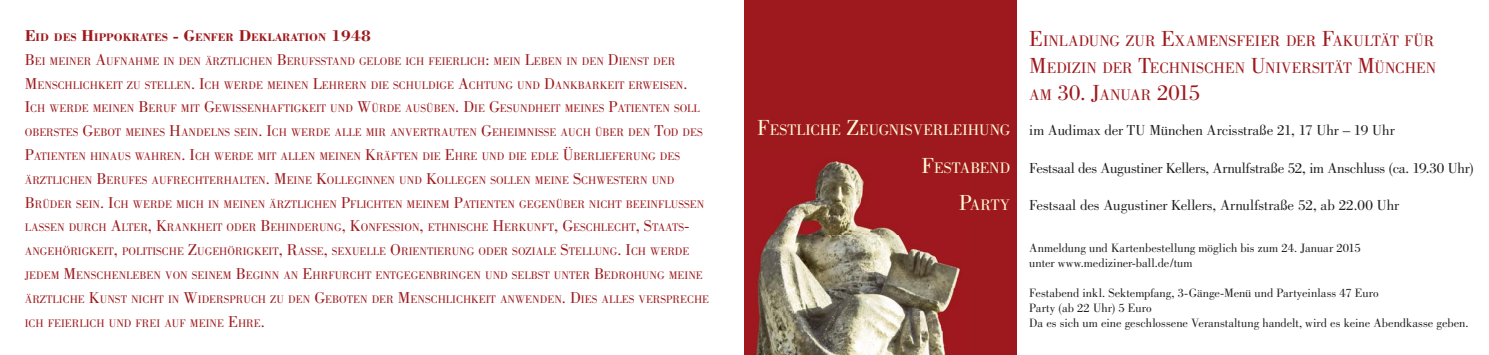
<style>
.page{position:relative;width:1489px;height:355px;background:#fff}
.page>*{position:absolute;margin:0;border:0;box-sizing:border-box;transform-origin:0 0}
.t1{font:22.5px "Bodoni";letter-spacing:-.015em;color:#9e191d}
.t2{font:22.5px "Bodoni";color:#fffcd5}
.t3{font:15.75px/27px "Bodoni";color:#9e191d}
.t4{font:15.75px "Bodoni";letter-spacing:.005em;color:#fffcd5}
.t5{font:15px "Bodoni";letter-spacing:-.015em;color:#231f20}
.t6{font:12.5px/15px "Bodoni";color:#231f20}
.t7{font:11.38px/23.8px "Bodoni";color:#9e191d}
.s1{font-weight:700;font-size:16.25px}
.s2{font-weight:700}
.s3{font-size:16.25px}
.s4{font-size:22.5px}
.s5{font-size:15.75px}
</style>
<div class="page">
<div style="left:744px;top:0;width:273px;height:354px;background:#9e191d"></div>
<img style="left:755px;top:161px;width:206px;height:193px">
<img style="left:922px;top:161px;width:39px;height:12px">
<img style="left:959px;top:195px;width:2px;height:15px">
<p class="t7" style="left:25px;top:26px;width:686px"><span class="s1">E</span><span class="s2">ID DES</span> <span class="s1">H</span><span class="s2">IPPOKRATES</span> <span class="s1">- G</span><span class="s2">ENFER</span> <span class="s1">D</span><span class="s2">EKLARATION</span> <span class="s1">1948<br></span><span class="s3">B</span>EI MEINER <span class="s3">A</span>UFNAHME IN DEN ÄRZTLICHEN <span class="s3">B</span>ERUFSSTAND GELOBE ICH FEIERLICH<span class="s3">:</span> MEIN <span class="s3">L</span>EBEN IN DEN <span class="s3">D</span>IENST DER <span class="s3">M</span>ENSCHLICHKEIT ZU STELLEN<span class="s3">. I</span>CH WERDE MEINEN <span class="s3">L</span>EHRERN DIE SCHULDIGE <span class="s3">A</span>CHTUNG UND <span class="s3">D</span>ANKBARKEIT ERWEISEN<span class="s3">.<br>I</span>CH WERDE MEINEN <span class="s3">B</span>ERUF MIT <span class="s3">G</span>EWISSENHAFTIGKEIT UND <span class="s3">W</span>ÜRDE AUSÜBEN<span class="s3">. D</span>IE <span class="s3">G</span>ESUNDHEIT MEINES <span class="s3">P</span>ATIENTEN SOLL OBERSTES <span class="s3">G</span>EBOT MEINES <span class="s3">H</span>ANDELNS SEIN<span class="s3">. I</span>CH WERDE ALLE MIR ANVERTRAUTEN <span class="s3">G</span>EHEIMNISSE AUCH ÜBER DEN <span class="s3">T</span>OD DES <span class="s3">P</span>ATIENTEN HINAUS WAHREN<span class="s3">. I</span>CH WERDE MIT ALLEN MEINEN <span class="s3">K</span>RÄFTEN DIE <span class="s3">E</span>HRE UND DIE EDLE <span class="s3">Ü</span>BERLIEFERUNG DES ÄRZTLICHEN <span class="s3">B</span>ERUFES AUFRECHTERHALTEN<span class="s3">. M</span>EINE <span class="s3">K</span>OLLEGINNEN UND <span class="s3">K</span>OLLEGEN SOLLEN MEINE <span class="s3">S</span>CHWESTERN UND <span class="s3">B</span>RÜDER SEIN<span class="s3">. I</span>CH WERDE MICH IN MEINEN ÄRZTLICHEN <span class="s3">P</span>FLICHTEN MEINEM <span class="s3">P</span>ATIENTEN GEGENÜBER NICHT BEEINFLUSSEN LASSEN DURCH <span class="s3">A</span>LTER<span class="s3">, K</span>RANKHEIT ODER <span class="s3">B</span>EHINDERUNG<span class="s3">, K</span>ONFESSION<span class="s3">,</span> ETHNISCHE <span class="s3">H</span>ERKUNFT<span class="s3">, G</span>ESCHLECHT<span class="s3">, S</span>TAATS<span class="s3">-</span>ANGEHÖRIGKEIT<span class="s3">,</span> POLITISCHE <span class="s3">Z</span>UGEHÖRIGKEIT<span class="s3">, R</span>ASSE<span class="s3">,</span> SEXUELLE <span class="s3">O</span>RIENTIERUNG ODER SOZIALE <span class="s3">S</span>TELLUNG<span class="s3">. I</span>CH WERDE JEDEM <span class="s3">M</span>ENSCHENLEBEN VON SEINEM <span class="s3">B</span>EGINN AN <span class="s3">E</span>HRFURCHT ENTGEGENBRINGEN UND SELBST UNTER <span class="s3">B</span>EDROHUNG MEINE ÄRZTLICHE <span class="s3">K</span>UNST NICHT IN <span class="s3">W</span>IDERSPRUCH ZU DEN <span class="s3">G</span>EBOTEN DER <span class="s3">M</span>ENSCHLICHKEIT ANWENDEN<span class="s3">. D</span>IES ALLES VERSPRECHE ICH FEIERLICH UND FREI AUF MEINE <span class="s3">E</span>HRE<span class="s3">.</span></p>
<h2 class="t3" style="left:1029px;top:29px;width:408px"><span class="s4">E</span>INLADUNG ZUR <span class="s4">E</span>XAMENSFEIER DER <span class="s4">F</span>AKULTÄT FÜR<br><span class="s4">M</span>EDIZIN DER <span class="s4">T</span>ECHNISCHEN <span class="s4">U</span>NIVERSITÄT <span class="s4">M</span>ÜNCHEN</h2>
<h1 class="t1" style="left:1029px;top:84px;width:172px"><span class="s5">AM</span> 30. J<span class="s5">ANUAR</span> 2015</h1>
<h3 class="t5" style="left:1029px;top:124px;width:367px">im Audimax der TU München Arcisstraße 21, 17 Uhr – 19 Uhr</h3>
<h3 class="t5" style="left:1029px;top:162px;width:445px">Festsaal des Augustiner Kellers, Arnulfstraße 52, im Anschluss (ca. 19.30 Uhr)</h3>
<h3 class="t5" style="left:1029px;top:199px;width:371px">Festsaal des Augustiner Kellers, Arnulfstraße 52, ab 22.00 Uhr</h3>
<p class="t6" style="left:1029px;top:241px;width:333px">Anmeldung und Kartenbestellung möglich bis zum 24. Januar 2015 unter www.mediziner-ball.de/tum</p>
<p class="t6" style="left:1029px;top:286px;width:441px">Festabend inkl. Sektempfang, 3-Gänge-Menü und Partyeinlass 47 Euro<br>Party (ab 22 Uhr) 5 Euro<br>Da es sich um eine geschlossene Veranstaltung handelt, wird es keine Abendkasse geben.</p>
<h2 class="t4" style="left:757px;top:124px;width:254px"><span class="s4">F</span>ESTLICHE <span class="s4">Z</span>EUGNISVERLEIHUNG</h2>
<h1 class="t2" style="left:921px;top:157px;width:14px">F</h1>
<h2 class="t4" style="left:934px;top:161px;width:78px">ESTABEND</h2>
<h2 class="t4" style="left:969px;top:199px;width:42px">ARTY</h2>
<h1 class="t2" style="left:959px;top:194px;width:14px">P</h1>
</div>
